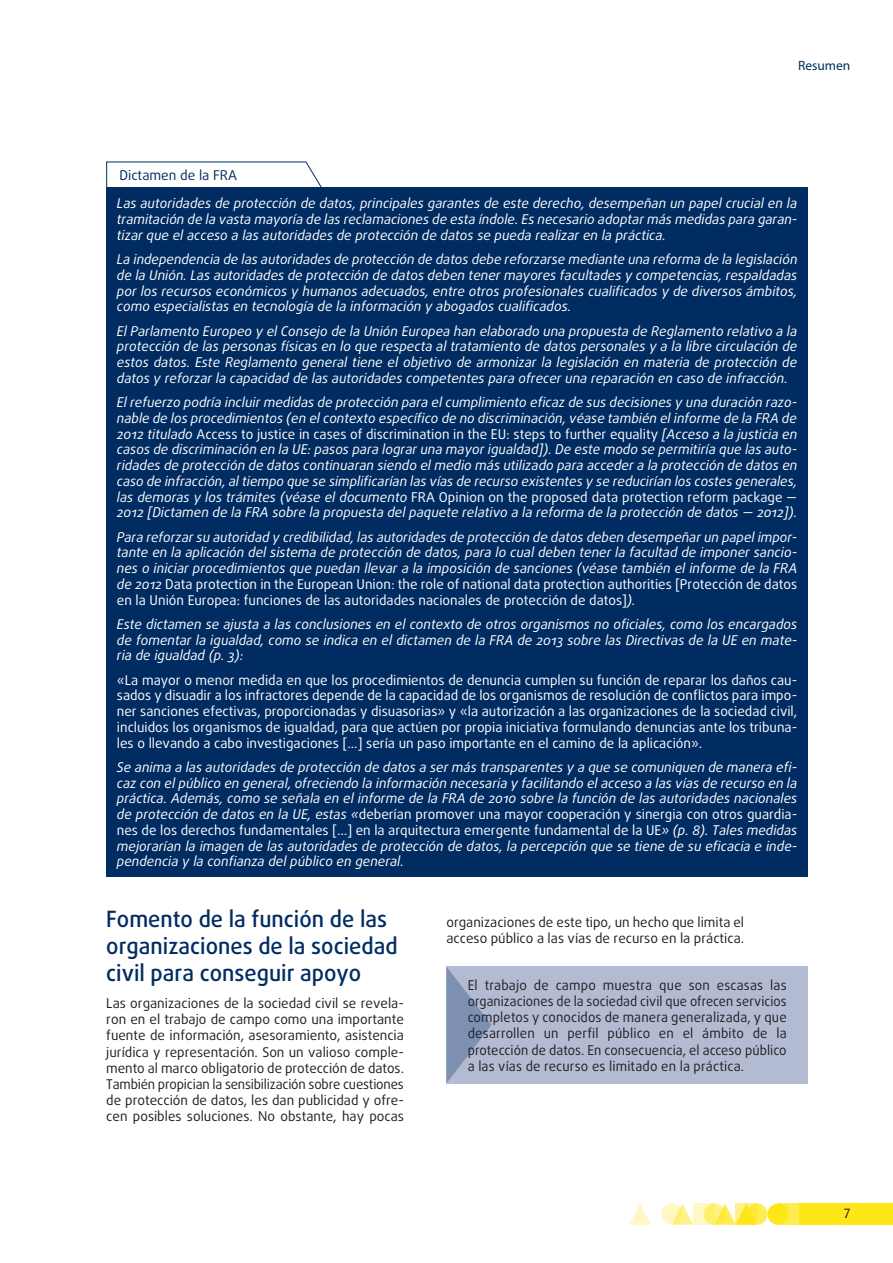
<style>
.page{position:relative;width:893px;height:1263px;background:#fff}
.page>*{position:absolute;margin:0;border:0;box-sizing:border-box;transform-origin:0 0}
.title_2{font:500 22.5px/27px "Daxline Pro";color:#002c62}
.box_opinion_body{font:italic 13.5px/15.8px "Daxline Pro";color:#fff;text-align:justify}
.box_opinion_body-2{font:13.5px/15.8px "Daxline Pro";color:#fff;text-align:justify}
.body_text{font:13.5px/16.2px "Daxline Pro";color:#231f20;text-align:justify}
.box_key_findings{font:13.5px/16.2px "Daxline Pro";letter-spacing:.01em;color:#231f20;text-align:justify}
.t1{font:13.5px "Daxline Pro";color:#002c62}
.t2{font:13.5px "Myriad Pro";color:#002c62}
.t3{font:13.5px "Dax";color:#231f20}
.s1{font-style:normal}
</style>
<div class="page">
<div style="left:746px;top:1203px;width:21px;height:22px;background:#ffec50;border-radius:50%"></div>
<div style="left:778px;top:1203px;width:21px;height:22px;background:#ffec50"></div>
<div style="left:799px;top:1203px;width:94px;height:22px;background:#ffe616"></div>
<svg style="left:675px;top:1203px;width:18px;height:22px"></svg>
<svg style="left:629px;top:1204px;width:22px;height:21px"></svg>
<div style="left:767px;top:1203px;width:22px;height:22px;background:#ffe616;border-radius:50%"></div>
<svg style="left:718px;top:1203px;width:18px;height:22px"></svg>
<svg style="left:704px;top:1203px;width:21px;height:22px"></svg>
<svg style="left:661px;top:1203px;width:21px;height:22px"></svg>
<svg style="left:736px;top:1203px;width:21px;height:22px"></svg>
<svg style="left:693px;top:1203px;width:21px;height:22px"></svg>
<div style="left:106px;top:187px;width:702px;height:690px;background:#002c62"></div>
<svg style="left:106px;top:162px;width:216px;height:25px"></svg>
<div style="left:446px;top:966px;width:362px;height:117px;background:#b3bbd3"></div>
<svg style="left:446px;top:967px;width:46px;height:116px"></svg>
<p class="t2" style="left:798px;top:58px;width:54px">Resumen</p>
<p class="t1" style="left:119px;top:166px;width:119px">Dictamen de la FRA</p>
<p class="box_opinion_body" style="left:117px;top:196px;width:682px">Las autoridades de protección de datos, principales garantes de este derecho, desempeñan un papel crucial en la tramitación de la vasta mayoría de las reclamaciones de esta índole. Es necesario adoptar más medidas para garan&shy;tizar que el acceso a las autoridades de protección de datos se pueda realizar en la práctica.</p>
<p class="box_opinion_body" style="left:117px;top:251px;width:682px">La independencia de las autoridades de protección de datos debe reforzarse mediante una reforma de la legislación de la Unión. Las autoridades de protección de datos deben tener mayores facultades y competencias, respaldadas por los recursos económicos y humanos adecuados, entre otros profesionales cualificados y de diversos ámbitos, como especialistas en tecnología de la información y abogados cualificados.</p>
<p class="box_opinion_body" style="left:117px;top:323px;width:682px">El Parlamento Europeo y el Consejo de la Unión Europea han elaborado una propuesta de Reglamento relativo a la protección de las personas físicas en lo que respecta al tratamiento de datos personales y a la libre circulación de estos datos. Este Reglamento general tiene el objetivo de armonizar la legislación en materia de protección de datos y reforzar la capacidad de las autoridades competentes para ofrecer una reparación en caso de infracción.</p>
<p class="box_opinion_body" style="left:117px;top:394px;width:682px">El refuerzo podría incluir medidas de protección para el cumplimiento eficaz de sus decisiones y una duración razo&shy;nable de los procedimientos (en el contexto específico de no discriminación, véase también el informe de la FRA de 2012 titulado <span class="s1">Access to justice in cases of discrimination in the EU: steps to further equality</span> [Acceso a la justicia en casos de discriminación en la UE: pasos para lograr una mayor igualdad]). De este modo se permitiría que las auto&shy;ridades de protección de datos continuaran siendo el medio más utilizado para acceder a la protección de datos en caso de infracción, al tiempo que se simplificarían las vías de recurso existentes y se reducirían los costes generales, las demoras y los trámites (véase el documento <span class="s1">FRA Opinion on the proposed data protection reform package — </span>2012 [Dictamen de la FRA sobre la propuesta del paquete relativo a la reforma de la protección de datos — 2012]).</p>
<p class="box_opinion_body" style="left:117px;top:529px;width:682px">Para reforzar su autoridad y credibilidad, las autoridades de protección de datos deben desempeñar un papel impor&shy;tante en la aplicación del sistema de protección de datos, para lo cual deben tener la facultad de imponer sancio&shy;nes o iniciar procedimientos que puedan llevar a la imposición de sanciones (véase también el informe de la FRA de 2012 <span class="s1">Data protection in the European Union: the role of national data protection authorities [Protección de datos en la Unión Europea: funciones de las autoridades nacionales de protección de datos]</span>).</p>
<p class="box_opinion_body" style="left:117px;top:616px;width:682px">Este dictamen se ajusta a las conclusiones en el contexto de otros organismos no oficiales, como los encargados de fomentar la igualdad, como se indica en el dictamen de la FRA de 2013 sobre las Directivas de la UE en mate&shy;ria de igualdad (p. 3):</p>
<p class="box_opinion_body-2" style="left:117px;top:672px;width:682px">«La mayor o menor medida en que los procedimientos de denuncia cumplen su función de reparar los daños cau&shy;sados y disuadir a los infractores depende de la capacidad de los organismos de resolución de conflictos para impo&shy;ner sanciones efectivas, proporcionadas y disuasorias» y «la autorización a las organizaciones de la sociedad civil, incluidos los organismos de igualdad, para que actúen por propia iniciativa formulando denuncias ante los tribuna&shy;les o llevando a cabo investigaciones [...] sería un paso importante en el camino de la aplicación».</p>
<p class="box_opinion_body" style="left:117px;top:759px;width:682px">Se anima a las autoridades de protección de datos a ser más transparentes y a que se comuniquen de manera efi&shy;caz con el público en general, ofreciendo la información necesaria y facilitando el acceso a las vías de recurso en la práctica. Además, como se señala en el informe de la FRA de 2010 sobre la función de las autoridades nacionales de protección de datos en la UE, estas «<span class="s1">deberían promover una mayor cooperación y sinergia con otros guardia&shy;nes de los derechos fundamentales […] en la arquitectura emergente fundamental de la UE</span>» (p. 8). Tales medidas mejorarían la imagen de las autoridades de protección de datos, la percepción que se tiene de su eficacia e inde&shy;pendencia y la confianza del público en general.</p>
<p class="title_2" style="left:106px;top:905px;width:293px">Fomento de la función de las organizaciones de la sociedad civil para conseguir apoyo</p>
<p class="body_text" style="left:106px;top:995px;width:299px">Las organizaciones de la sociedad civil se revela&shy;ron en el trabajo de campo como una importante fuente de información, asesoramiento, asistencia jurídica y representación. Son un valioso comple&shy;mento al marco obligatorio de protección de datos.<br>También propician la sensibilización sobre cuestiones de protección de datos, les dan publicidad y ofre&shy;cen posibles soluciones. No obstante, hay pocas</p>
<p class="body_text" style="left:446px;top:914px;width:299px">organizaciones de este tipo, un hecho que limita el acceso público a las vías de recurso en la práctica.</p>
<p class="box_key_findings" style="left:468px;top:977px;width:320px">El trabajo de campo muestra que son escasas las organizaciones de la sociedad civil que ofrecen servicios completos y conocidos de manera generalizada, y que desarrollen un perfil público en el ámbito de la protección de datos. En consecuencia, el acceso público a las vías de recurso es limitado en la práctica.</p>
<p class="t3" style="left:843px;top:1206px;width:9px">7</p>
</div>
